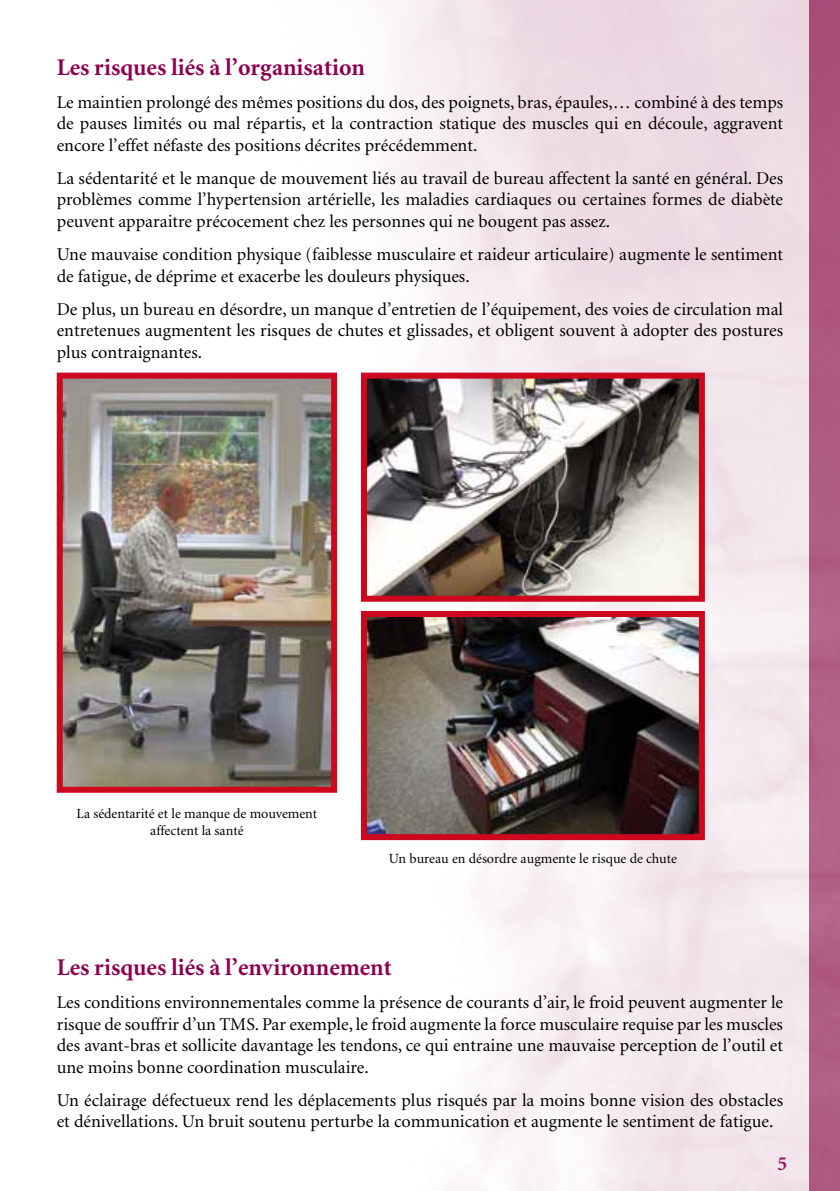
<style>
.page{position:relative;width:840px;height:1191px;background:#fff}
.page>*{position:absolute;margin:0;border:0;box-sizing:border-box;transform-origin:0 0}
.t1{font:700 24px "Minion";color:#8d0051}
.t2{font:700 20px "Minion";color:#8d0051}
.t3{font:18px/21.6px "Minion";color:#000;text-align:justify}
.t4{font:14px/16.8px "Minion";color:#000;text-align:center}
</style>
<div class="page">
<img style="left:171px;top:0;width:668px;height:1191px">
<img style="left:64px;top:379px;width:266px;height:406px">
<div style="left:57px;top:372px;width:280px;height:420px;border:6px solid #cd071e"></div>
<img style="left:368px;top:379px;width:329px;height:216px">
<div style="left:361px;top:372px;width:343px;height:230px;border:6px solid #cd071e"></div>
<img style="left:368px;top:618px;width:329px;height:215px">
<div style="left:361px;top:611px;width:343px;height:229px;border:6px solid #cd071e"></div>
<h1 class="t1" style="left:57px;top:55px;width:310px">Les risques liés à l’organisation</h1>
<p class="t3" style="left:57px;top:92px;width:727px">Le maintien prolongé des mêmes positions du dos, des poignets, bras, épaules,… combiné à des temps de pauses limités ou mal répartis, et la contraction statique des muscles qui en découle, aggravent encore l’effet néfaste des positions décrites précédemment.</p>
<p class="t3" style="left:57px;top:168px;width:727px">La sédentarité et le manque de mouvement liés au travail de bureau affectent la santé en général. Des problèmes comme l’hypertension artérielle, les maladies cardiaques ou certaines formes de diabète peuvent apparaitre précocement chez les personnes qui ne bougent pas assez.</p>
<p class="t3" style="left:57px;top:244px;width:727px">Une mauvaise condition physique (faiblesse musculaire et raideur articulaire) augmente le sentiment de fatigue, de déprime et exacerbe les douleurs physiques.</p>
<p class="t3" style="left:57px;top:299px;width:727px">De plus, un bureau en désordre, un manque d’entretien de l’équipement, des voies de circulation mal entretenues augmentent les risques de chutes et glissades, et obligent souvent à adopter des postures plus contraignantes.</p>
<p class="t4" style="left:77px;top:805px;width:242px">La sédentarité et le manque de mouvement affectent la santé</p>
<p class="t4" style="left:389px;top:850px;width:289px">Un bureau en désordre augmente le risque de chute</p>
<h1 class="t1" style="left:57px;top:955px;width:336px">Les risques liés à l’environnement</h1>
<p class="t3" style="left:57px;top:992px;width:727px">Les conditions environnementales comme la présence de courants d’air, le froid peuvent augmenter le risque de souffrir d’un TMS. Par exemple, le froid augmente la force musculaire requise par les muscles des avant-bras et sollicite davantage les tendons, ce qui entraine une mauvaise perception de l’outil et une moins bonne coordination musculaire.</p>
<p class="t3" style="left:57px;top:1090px;width:727px">Un éclairage défectueux rend les déplacements plus risqués par la moins bonne vision des obstacles et dénivellations. Un bruit soutenu perturbe la communication et augmente le sentiment de fatigue.</p>
<p class="t2" style="left:777px;top:1153px;width:11px">5</p>
</div>
